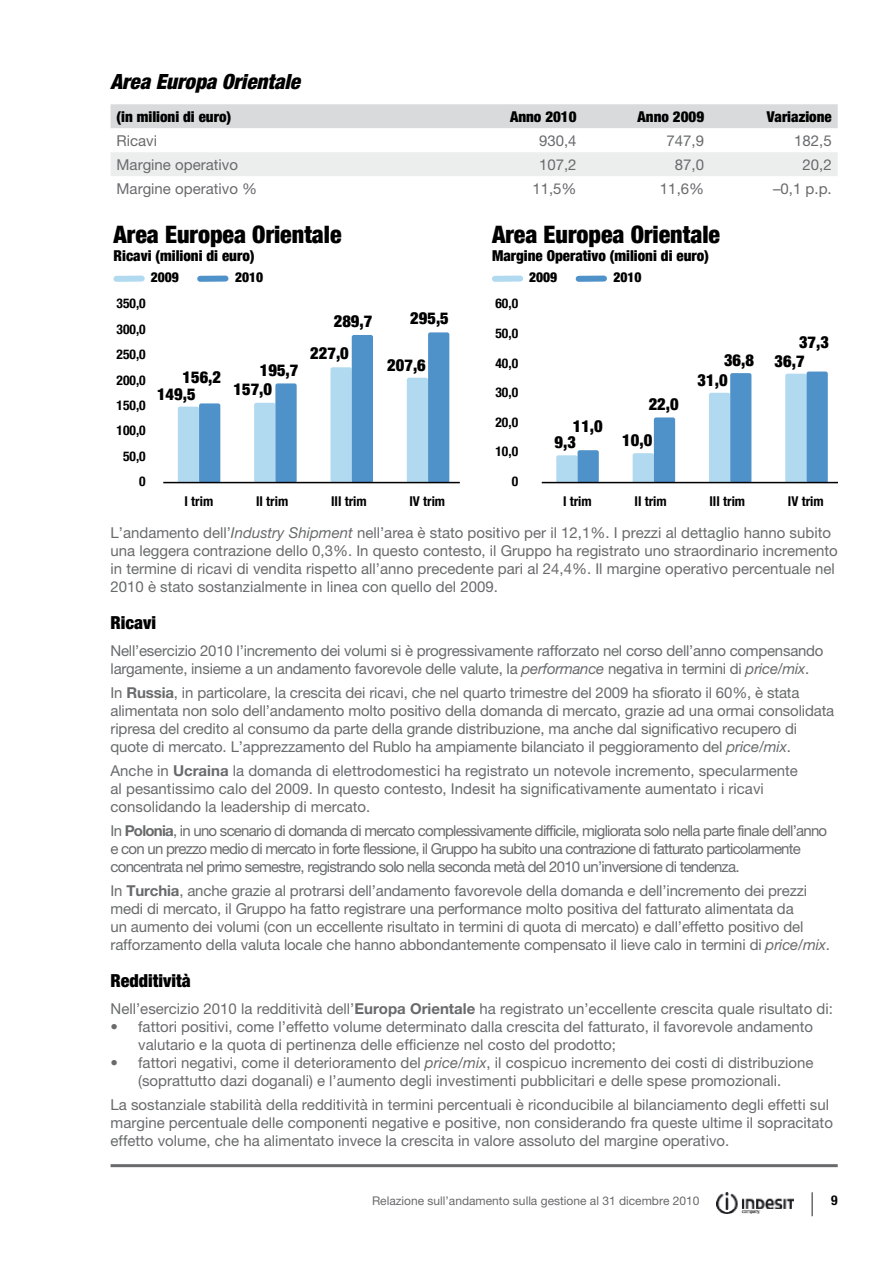
<style>
.page{position:relative;width:893px;height:1263px;background:#fff}
.page>*{position:absolute;margin:0;border:0;box-sizing:border-box;transform-origin:0 0}
.t1{font:900 condensed 24px "Helvetica Neue";color:#000}
.t2{font:italic 900 condensed 21px "Helvetica Neue";color:#000}
.t3{font:900 condensed 18px "Helvetica Neue";color:#000}
.t4{font:900 condensed 16.5px "Helvetica Neue";color:#000}
.t5{font:15px/18px "Helvetica Neue";color:#696a6c}
.t6{font:15px/18px "Helvetica Neue";letter-spacing:-.05em;color:#696a6c}
.t7{font:900 condensed 15px "Helvetica Neue";color:#000}
.t8{font:900 condensed 15px "Helvetica Neue";color:#000}
.t9{font:700 condensed 13.5px/25.3px "Helvetica Neue";color:#000;text-align:right}
.t10{font:900 condensed 13.5px "Helvetica Neue";color:#000}
.t11{font:700 condensed 13.5px "Helvetica Neue";color:#000}
.t12{font:12px "Helvetica Neue";color:#696a6c}
.s1{font-style:italic}
.s2{font-weight:700}
</style>
<div class="page">
<hr style="left:811px;top:1192px;width:2px;height:24px;background:#696a6c">
<img style="left:717px;top:1193px;width:77px;height:21px">
<hr style="left:111px;top:1164px;width:727px;height:3px;background:#696a6c">
<div style="left:111px;top:104px;width:727px;height:24px;background:#d9dadb"></div>
<div style="left:111px;top:152px;width:727px;height:24px;background:#eceded"></div>
<div style="left:178px;top:407px;width:21px;height:76px;background:#b1daf1;border-radius:2px"></div>
<div style="left:199px;top:403px;width:21px;height:80px;background:#4f91c9;border-radius:2px"></div>
<div style="left:254px;top:403px;width:21px;height:80px;background:#b1daf1;border-radius:2px"></div>
<div style="left:275px;top:383px;width:22px;height:100px;background:#4f91c9;border-radius:2px"></div>
<div style="left:330px;top:367px;width:22px;height:116px;background:#b1daf1;border-radius:2px"></div>
<div style="left:352px;top:335px;width:21px;height:148px;background:#4f91c9;border-radius:2px"></div>
<div style="left:407px;top:378px;width:21px;height:105px;background:#b1daf1;border-radius:2px"></div>
<div style="left:428px;top:332px;width:21px;height:151px;background:#4f91c9;border-radius:2px"></div>
<div style="left:200px;top:276px;width:26px;height:6px;background:#4f91c9"></div>
<div style="left:116px;top:276px;width:26px;height:6px;background:#b1daf1"></div>
<hr style="left:164px;top:482px;width:295px;height:1px;background:#000">
<div style="left:556px;top:455px;width:21px;height:28px;background:#b1daf1;border-radius:2px"></div>
<div style="left:577px;top:450px;width:22px;height:33px;background:#4f91c9;border-radius:2px"></div>
<div style="left:633px;top:453px;width:21px;height:30px;background:#b1daf1;border-radius:2px"></div>
<div style="left:654px;top:417px;width:21px;height:66px;background:#4f91c9;border-radius:2px"></div>
<div style="left:709px;top:393px;width:21px;height:90px;background:#b1daf1;border-radius:2px"></div>
<div style="left:730px;top:373px;width:21px;height:110px;background:#4f91c9;border-radius:2px"></div>
<div style="left:785px;top:374px;width:21px;height:109px;background:#b1daf1;border-radius:2px"></div>
<div style="left:806px;top:371px;width:22px;height:112px;background:#4f91c9;border-radius:2px"></div>
<div style="left:579px;top:276px;width:25px;height:6px;background:#4f91c9"></div>
<div style="left:495px;top:276px;width:25px;height:6px;background:#b1daf1"></div>
<hr style="left:542px;top:482px;width:295px;height:1px;background:#000">
<h2 class="t2" style="left:111px;top:69px;width:191px">Area Europa Orientale</h2>
<p class="t8" style="left:117px;top:108px;width:116px">(in milioni di euro)</p>
<p class="t8" style="left:510px;top:108px;width:68px">Anno 2010</p>
<p class="t8" style="left:638px;top:108px;width:68px">Anno 2009</p>
<p class="t8" style="left:767px;top:108px;width:66px">Variazione</p>
<p class="t5" style="left:117px;top:132px;width:42px">Ricavi</p>
<p class="t5" style="left:539px;top:132px;width:39px">930,4</p>
<p class="t5" style="left:667px;top:132px;width:39px">747,9</p>
<p class="t5" style="left:794px;top:132px;width:39px">182,5</p>
<p class="t5" style="left:117px;top:156px;width:123px">Margine operativo</p>
<p class="t5" style="left:539px;top:156px;width:39px">107,2</p>
<p class="t5" style="left:675px;top:156px;width:31px">87,0</p>
<p class="t5" style="left:802px;top:156px;width:31px">20,2</p>
<p class="t5" style="left:117px;top:179px;width:142px">Margine operativo %</p>
<p class="t5" style="left:532px;top:179px;width:46px">11,5%</p>
<p class="t5" style="left:660px;top:179px;width:46px">11,6%</p>
<p class="t5" style="left:773px;top:179px;width:60px">–0,1 p.p.</p>
<h1 class="t1" style="left:114px;top:219px;width:230px">Area Europea Orientale</h1>
<p class="t7" style="left:114px;top:246px;width:143px">Ricavi (milioni di euro)</p>
<p class="t10" style="left:151px;top:269px;width:30px">2009</p>
<p class="t10" style="left:235px;top:269px;width:30px">2010</p>
<p class="t9" style="left:117px;top:291px;width:31px;text-align:justify">350,0<br>300,0<br>250,0</p>
<p class="t9" style="left:117px;top:367px;width:31px">200,0<br>150,0<br>100,0<br>50,0<br>0</p>
<p class="t4" style="left:183px;top:367px;width:40px">156,2</p>
<p class="t4" style="left:157px;top:384px;width:40px">149,5</p>
<p class="t4" style="left:260px;top:360px;width:40px">195,7</p>
<p class="t4" style="left:234px;top:379px;width:40px">157,0</p>
<p class="t4" style="left:334px;top:311px;width:40px">289,7</p>
<p class="t4" style="left:310px;top:343px;width:40px">227,0</p>
<p class="t4" style="left:410px;top:308px;width:40px">295,5</p>
<p class="t4" style="left:387px;top:355px;width:40px">207,6</p>
<p class="t9" style="left:185px;top:489px;width:30px">I trim</p>
<p class="t9" style="left:256px;top:489px;width:34px">II trim</p>
<p class="t9" style="left:331px;top:489px;width:37px">III trim</p>
<p class="t9" style="left:409px;top:489px;width:37px">IV trim</p>
<h1 class="t1" style="left:492px;top:219px;width:230px">Area Europea Orientale</h1>
<p class="t7" style="left:492px;top:246px;width:218px">Margine Operativo (milioni di euro)</p>
<p class="t9" style="left:495px;top:288px;width:24px;line-height:29.7px;text-align:left">60,0<br>50,0</p>
<p class="t9" style="left:495px;top:348px;width:24px;line-height:29.7px">40,0<br>30,0<br>20,0<br>10,0<br>0</p>
<p class="t10" style="left:529px;top:269px;width:30px">2009</p>
<p class="t10" style="left:614px;top:269px;width:30px">2010</p>
<p class="t4" style="left:573px;top:416px;width:32px">11,0</p>
<p class="t4" style="left:555px;top:432px;width:23px">9,3</p>
<p class="t4" style="left:649px;top:394px;width:32px">22,0</p>
<p class="t4" style="left:622px;top:430px;width:32px">10,0</p>
<p class="t4" style="left:799px;top:332px;width:32px">37,3</p>
<p class="t4" style="left:724px;top:350px;width:82px">36,8 36,7</p>
<p class="t4" style="left:697px;top:370px;width:32px">31,0</p>
<p class="t9" style="left:563px;top:489px;width:30px">I trim</p>
<p class="t9" style="left:634px;top:489px;width:34px">II trim</p>
<p class="t9" style="left:709px;top:489px;width:37px">III trim</p>
<p class="t9" style="left:788px;top:489px;width:37px">IV trim</p>
<p class="t5" style="left:111px;top:524px;width:729px">L’andamento dell’<span class="s1">Industry Shipment</span> nell’area è stato positivo per il 12,1%. I prezzi al dettaglio hanno subito una leggera contrazione dello 0,3%. In questo contesto, il Gruppo ha registrato uno straordinario incremento in termine di ricavi di vendita rispetto all’anno precedente pari al 24,4%. Il margine operativo percentuale nel 2010 è stato sostanzialmente in linea con quello del 2009.</p>
<p class="t3" style="left:111px;top:612px;width:47px">Ricavi</p>
<p class="t5" style="left:111px;top:642px;width:714px">Nell’esercizio 2010 l’incremento dei volumi si è progressivamente rafforzato nel corso dell’anno compensando largamente, insieme a un andamento favorevole delle valute, la <span class="s1">performance</span> negativa in termini di <span class="s1">price/mix</span>.</p>
<p class="t5" style="left:111px;top:684px;width:725px">In <span class="s2">Russia</span>, in particolare, la crescita dei ricavi, che nel quarto trimestre del 2009 ha sfiorato il 60%, è stata alimentata non solo dell’andamento molto positivo della domanda di mercato, grazie ad una ormai consolidata ripresa del credito al consumo da parte della grande distribuzione, ma anche dal significativo recupero di quote di mercato. L’apprezzamento del Rublo ha ampiamente bilanciato il peggioramento del <span class="s1">price/mix</span>.</p>
<p class="t5" style="left:111px;top:762px;width:689px">Anche in <span class="s2">Ucraina</span> la domanda di elettrodomestici ha registrato un notevole incremento, specularmente al pesantissimo calo del 2009. In questo contesto, Indesit ha significativamente aumentato i ricavi consolidando la leadership di mercato.</p>
<p class="t6" style="left:111px;top:822px;width:718px">In <span class="s2">Polonia</span>, in uno scenario di domanda di mercato complessivamente difficile, migliorata solo nella parte finale dell’anno e con un prezzo medio di mercato in forte flessione, il Gruppo ha subito una contrazione di fatturato particolarmente concentrata nel primo semestre, registrando solo nella seconda metà del 2010 un’inversione di tendenza.</p>
<p class="t5" style="left:111px;top:882px;width:721px">In <span class="s2">Turchia</span>, anche grazie al protrarsi dell’andamento favorevole della domanda e dell’incremento dei prezzi medi di mercato, il Gruppo ha fatto registrare una performance molto positiva del fatturato alimentata da<br>un aumento dei volumi (con un eccellente risultato in termini di quota di mercato) e dall’effetto positivo del rafforzamento della valuta locale che hanno abbondantemente compensato il lieve calo in termini di <span class="s1">price/mix</span>.</p>
<p class="t3" style="left:111px;top:969px;width:82px">Redditività</p>
<p class="t5" style="left:111px;top:999px;width:724px">Nell’esercizio 2010 la redditività dell’<span class="s2">Europa Orientale</span> ha registrato un’eccellente crescita quale risultato di:</p>
<p class="t5" style="left:138px;top:1017px;width:676px;text-indent:-28px">• fattori positivi, come l’effetto volume determinato dalla crescita del fatturato, il favorevole andamento valutario e la quota di pertinenza delle efficienze nel costo del prodotto;</p>
<p class="t5" style="left:111px;top:1053px;width:704px;text-align:center">• fattori negativi, come il deterioramento del <span class="s1">price/mix</span>, il cospicuo incremento dei costi di distribuzione (soprattutto dazi doganali) e l’aumento degli investimenti pubblicitari e delle spese promozionali.</p>
<p class="t5" style="left:111px;top:1095px;width:724px">La sostanziale stabilità della redditività in termini percentuali è riconducibile al bilanciamento degli effetti sul margine percentuale delle componenti negative e positive, non considerando fra queste ultime il sopracitato effetto volume, che ha alimentato invece la crescita in valore assoluto del margine operativo.</p>
<p class="t12" style="left:372px;top:1194px;width:329px">Relazione sull’andamento sulla gestione al 31 dicembre 2010</p>
<p class="t11" style="left:831px;top:1192px;width:8px">9</p>
</div>
